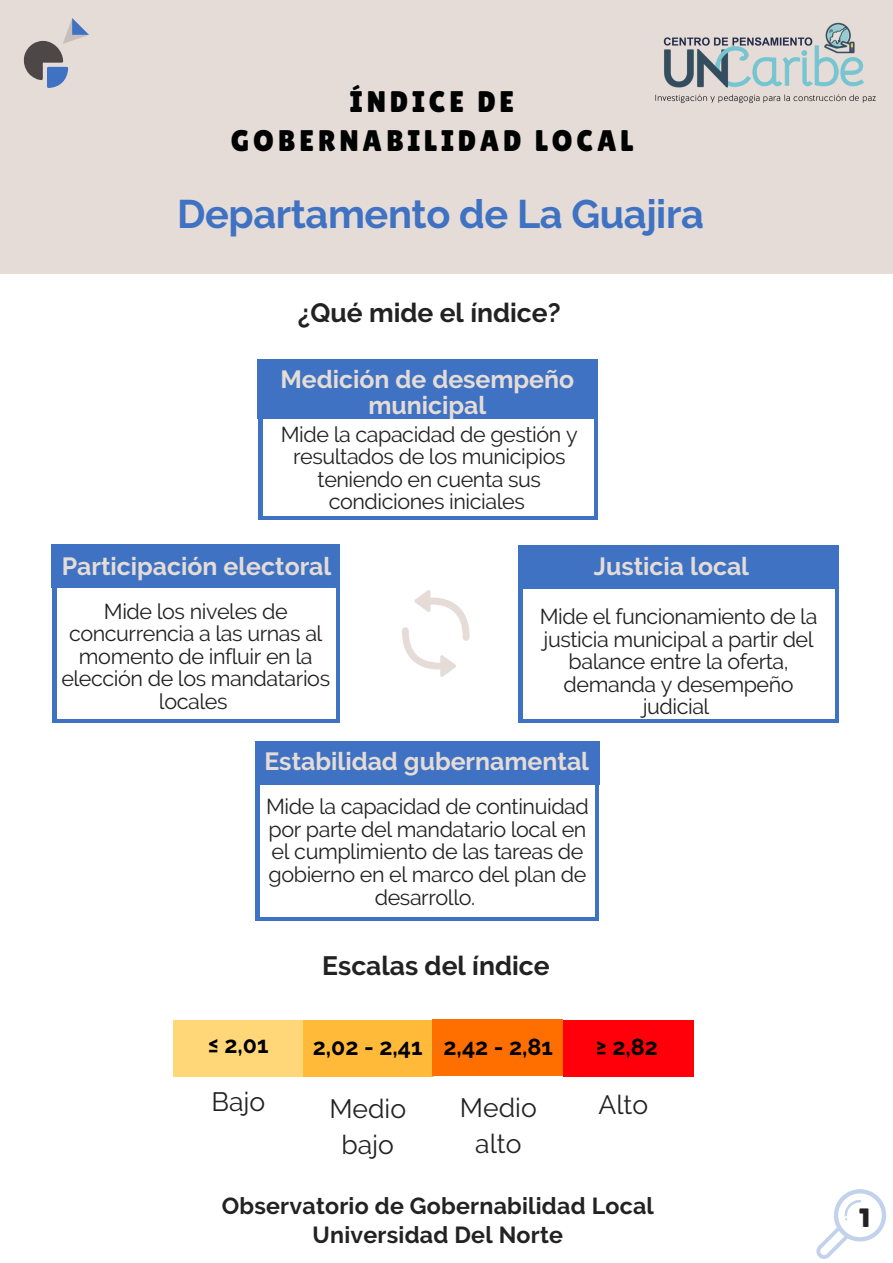
<style>
.page{position:relative;width:893px;height:1263px;background:#fff}
.page>*{position:absolute;margin:0;border:0;box-sizing:border-box;transform-origin:0 0}
.t1{font:700 39.75px "Raleway";letter-spacing:-.01em;color:#3f72c2}
.t2{font:29.85px/39.5px "Lilita One";letter-spacing:.13em;color:#000101;text-align:center}
.t3{font:700 26.55px "Raleway";color:#222}
.t4{font:26.55px/36px "Raleway";color:#222;text-align:center}
.t5{font:26.55px "Lilita One";color:#222}
.t6{font:700 24.9px/26px "Raleway";color:#e5dcd7;text-align:center}
.t7{font:700 23.25px/29.2px "Raleway";letter-spacing:.01em;color:#222;text-align:center}
.t8{font:700 23.25px "Raleway";color:#000}
.t9{font:700 23.25px "Raleway";color:#000101}
.t10{font:21.45px/22.5px "Raleway";letter-spacing:-.02em;color:#222;text-align:center}
.s1{color:#000101}
</style>
<div class="page">
<div style="left:0;top:0;width:893px;height:274px;background:#e5dcd7"></div>
<img style="left:655px;top:22px;width:221px;height:82px">
<svg style="left:23px;top:18px;width:66px;height:70px"></svg>
<div style="left:258px;top:359px;width:340px;height:60px;background:#3f72c2"></div>
<svg style="left:594px;top:516px;width:4px;height:4px"></svg>
<hr style="left:258px;top:397px;width:4px;height:119px;background:#3f72c2">
<svg style="left:258px;top:516px;width:4px;height:4px"></svg>
<hr style="left:594px;top:397px;width:4px;height:119px;background:#3f72c2">
<hr style="left:262px;top:516px;width:332px;height:4px;background:#3f72c2">
<div style="left:518px;top:545px;width:321px;height:44px;background:#3f72c2"></div>
<svg style="left:835px;top:719px;width:4px;height:4px"></svg>
<hr style="left:518px;top:586px;width:4px;height:133px;background:#3f72c2">
<svg style="left:518px;top:719px;width:4px;height:4px"></svg>
<hr style="left:835px;top:586px;width:4px;height:133px;background:#3f72c2">
<hr style="left:522px;top:719px;width:313px;height:4px;background:#3f72c2">
<div style="left:256px;top:741px;width:344px;height:44px;background:#3f72c2"></div>
<svg style="left:595px;top:917px;width:4px;height:4px"></svg>
<hr style="left:256px;top:781px;width:4px;height:136px;background:#3f72c2">
<svg style="left:256px;top:917px;width:4px;height:4px"></svg>
<hr style="left:595px;top:781px;width:4px;height:136px;background:#3f72c2">
<hr style="left:260px;top:917px;width:335px;height:4px;background:#3f72c2">
<div style="left:52px;top:544px;width:288px;height:44px;background:#3f72c2"></div>
<svg style="left:336px;top:719px;width:4px;height:4px"></svg>
<hr style="left:52px;top:587px;width:4px;height:132px;background:#3f72c2">
<svg style="left:52px;top:719px;width:4px;height:4px"></svg>
<hr style="left:336px;top:587px;width:4px;height:132px;background:#3f72c2">
<hr style="left:56px;top:719px;width:280px;height:4px;background:#3f72c2">
<svg style="left:402px;top:590px;width:68px;height:87px"></svg>
<div style="left:173px;top:1020px;width:131px;height:56px;background:#ffd778"></div>
<div style="left:303px;top:1020px;width:130px;height:56px;background:#ffba39"></div>
<div style="left:563px;top:1020px;width:131px;height:56px;background:#ff000a"></div>
<div style="left:432px;top:1019px;width:131px;height:56px;background:#ff6f00"></div>
<svg style="left:816px;top:1189px;width:71px;height:70px"></svg>
<h2 class="t2" style="left:231px;top:82px;width:404px">ÍNDICE DE<br>GOBERNABILIDAD LOCAL</h2>
<h1 class="t1" style="left:177px;top:191px;width:528px">Departamento de La Guajira</h1>
<p class="t3" style="left:298px;top:297px;width:264px">¿Qué mide el índice?</p>
<p class="t6" style="left:280px;top:367px;width:295px">Medición de desempeño municipal</p>
<p class="t10" style="left:281px;top:423px;width:298px">Mide la capacidad de gestión y resultados de los municipios teniendo en cuenta sus condiciones iniciales</p>
<p class="t6" style="left:62px;top:554px;width:271px">Participación electoral</p>
<p class="t10" style="left:61px;top:600px;width:270px">Mide los niveles de concurrencia a las urnas al momento de influir en la elección de los mandatarios locales</p>
<p class="t6" style="left:594px;top:554px;width:157px">Justicia local</p>
<p class="t10" style="left:540px;top:605px;width:279px">Mide el funcionamiento de la justicia municipal a partir del balance entre la oferta, demanda y desempeño judicial</p>
<p class="t6" style="left:264px;top:748px;width:326px">Estabilidad gubernamental</p>
<p class="t10" style="left:266px;top:796px;width:324px">Mide la capacidad de continuidad por parte del mandatario local en el cumplimiento de las tareas de gobierno en el marco del plan de desarrollo.</p>
<p class="t3" style="left:322px;top:950px;width:229px">Escalas del índice</p>
<p class="t8" style="left:208px;top:1031px;width:62px">≤ 2,01</p>
<p class="t8" style="left:313px;top:1033px;width:242px">2,02 - 2,41 <span class="s1">2,42 - 2,81</span></p>
<p class="t9" style="left:596px;top:1033px;width:63px">≥ 2,82</p>
<p class="t4" style="left:211px;top:1084px;width:55px">Bajo</p>
<p class="t4" style="left:329px;top:1091px;width:78px">Medio bajo</p>
<p class="t4" style="left:460px;top:1090px;width:78px">Medio alto</p>
<p class="t4" style="left:598px;top:1086px;width:51px">Alto</p>
<p class="t7" style="left:222px;top:1191px;width:434px">Observatorio de Gobernabilidad Local<br>Universidad Del Norte</p>
<p class="t5" style="left:859px;top:1203px;width:12px">1</p>
</div>
